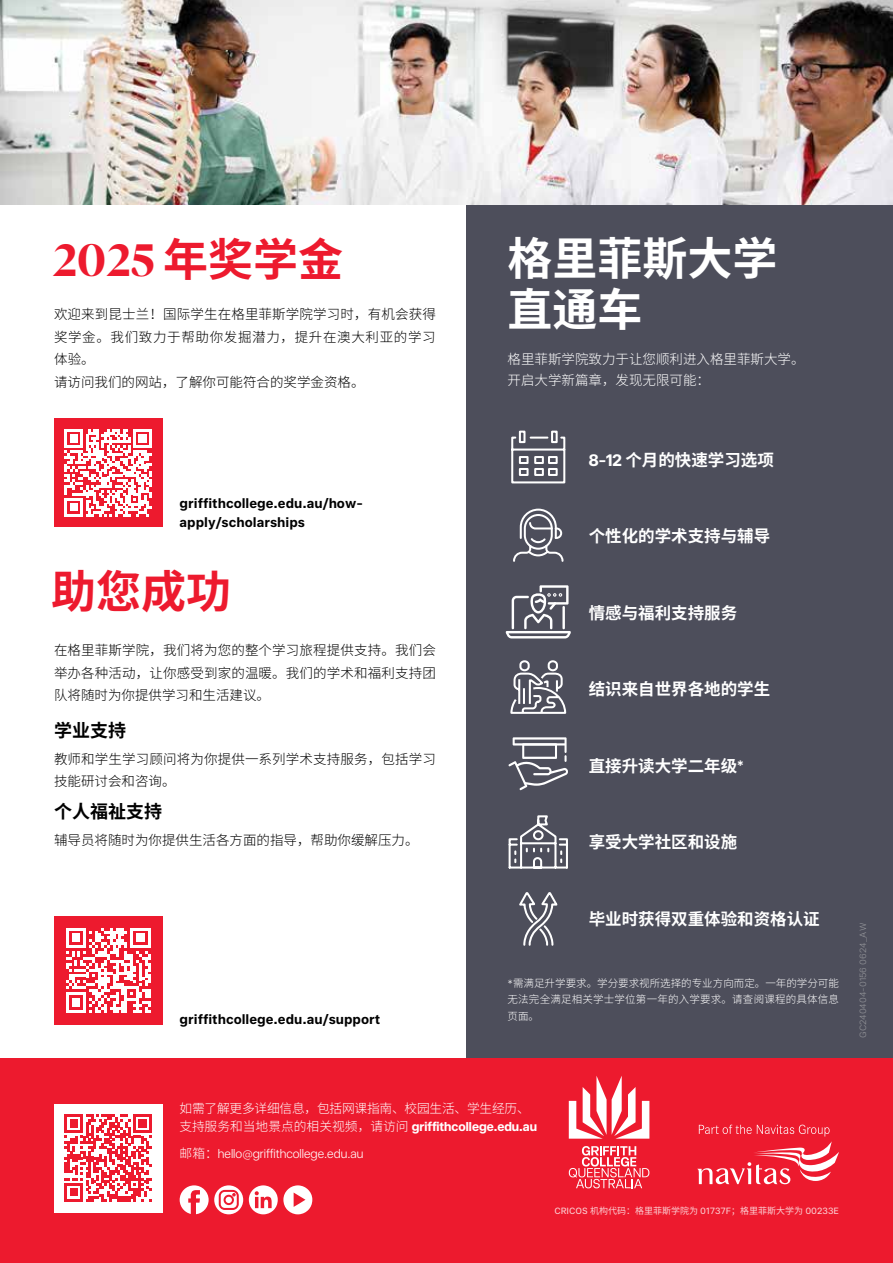
<style>
.page{position:relative;width:893px;height:1263px;background:#fff}
.page>*{position:absolute;margin:0;border:0;box-sizing:border-box;transform-origin:0 0}
.t1{font:700 45px/51px "Source Han Sans SC";color:#fff}
.t2{font:700 45px "Griffith Serif Display";color:#ed1a2e}
.t3{font:700 45px "Source Han Sans SC";color:#ed1a2e}
.t4{font:700 18px "Source Han Sans SC";color:#000}
.t5{font:700 16.5px "Source Han Sans SC";color:#fff}
.t6{font:300 13.5px/22.5px "Source Han Sans SC";letter-spacing:.01em;color:#000}
.t7{font:700 13.5px/19.5px "Griffith Sans Text";color:#000}
.t8{font:300 13.5px/21px "Source Han Sans SC";color:#fff}
.t9{font:300 12.75px/26.5px "Griffith Sans Display";color:#fff}
.t10{font:300 12.75px "Source Han Sans SC";letter-spacing:-.02em;color:#fff}
.t11{font:300 10.5px/16.5px "Source Han Sans SC";letter-spacing:.02em;color:#fff;text-align:justify}
.t12{font:9px "Source Han Sans SC";color:#fff}
.t13{font:300 9px "Griffith Sans Text";color:#a8a9ab}
.s1{font-family:"Source Han Sans SC"}
.s2{font-family:"Griffith Sans Display"}
.s3{font-family:"Griffith Sans Text"}
.s4{font-weight:700}
</style>
<div class="page">
<div style="left:467px;top:198px;width:426px;height:878px;background:#4d4e5b"></div>
<div style="left:0;top:1058px;width:893px;height:205px;background:#ed1a2e"></div>
<div style="left:54px;top:419px;width:108px;height:108px;background:#ed1a2e"></div>
<svg style="left:65px;top:429px;width:87px;height:87px"></svg>
<div style="left:54px;top:916px;width:108px;height:108px;background:#ed1a2e"></div>
<svg style="left:66px;top:928px;width:85px;height:84px"></svg>
<div style="left:54px;top:1104px;width:108px;height:108px;background:#fff"></div>
<svg style="left:65px;top:1114px;width:87px;height:88px"></svg>
<svg style="left:697px;top:1125px;width:142px;height:59px"></svg>
<img style="left:0;top:0;width:893px;height:205px">
<svg style="left:511px;top:430px;width:55px;height:54px"></svg>
<svg style="left:510px;top:660px;width:57px;height:54px"></svg>
<svg style="left:506px;top:585px;width:65px;height:53px"></svg>
<svg style="left:513px;top:509px;width:50px;height:53px"></svg>
<svg style="left:508px;top:815px;width:60px;height:54px"></svg>
<svg style="left:519px;top:892px;width:39px;height:54px"></svg>
<svg style="left:508px;top:737px;width:60px;height:53px"></svg>
<div style="left:180px;top:1185px;width:29px;height:29px;background:#fff;border-radius:50%"></div>
<svg style="left:188px;top:1190px;width:12px;height:25px"></svg>
<svg style="left:214px;top:1185px;width:29px;height:29px"></svg>
<svg style="left:219px;top:1190px;width:20px;height:20px"></svg>
<svg style="left:249px;top:1185px;width:63px;height:29px"></svg>
<svg style="left:569px;top:1076px;width:80px;height:63px"></svg>
<svg style="left:569px;top:1146px;width:80px;height:42px"></svg>
<h1 class="t2" style="left:52px;top:232px;width:292px">2025 <span class="s1">年奖学金</span></h1>
<p class="t6" style="left:54px;top:303px;width:383px">欢迎来到昆士兰！国际学生在格里菲斯学院学习时，有机会获得奖学金。我们致力于帮助你发掘潜力，提升在澳大利亚的学习体验。<br>请访问我们的网站，了解你可能符合的奖学金资格。</p>
<p class="t7" style="left:180px;top:493px;width:185px">griffithcollege.edu.au/how&shy;apply/scholarships</p>
<h1 class="t3" style="left:51px;top:566px;width:181px">助您成功</h1>
<p class="t6" style="left:54px;top:639px;width:383px;text-align:justify">在格里菲斯学院，我们将为您的整个学习旅程提供支持。我们会举办各种活动，让你感受到家的温暖。我们的学术和福利支持团队将随时为你提供学习和生活建议。</p>
<h2 class="t4" style="left:54px;top:720px;width:73px">学业支持</h2>
<p class="t6" style="left:54px;top:748px;width:383px">教师和学生学习顾问将为你提供一系列学术支持服务，包括学习技能研讨会和咨询。</p>
<h2 class="t4" style="left:54px;top:802px;width:109px">个人福祉支持</h2>
<p class="t6" style="left:54px;top:829px;width:366px">辅导员将随时为你提供生活各方面的指导，帮助你缓解压力。</p>
<p class="t7" style="left:180px;top:1010px;width:202px">griffithcollege.edu.au/support</p>
<h1 class="t1" style="left:508px;top:234px;width:271px">格里菲斯大学直通车</h1>
<p class="t8" style="left:508px;top:348px;width:299px">格里菲斯学院致力于让您顺利进入格里菲斯大学。开启大学新篇章，发现无限可能：</p>
<p class="t5" style="left:589px;top:450px;width:187px"><span class="s2">8-12</span> 个月的快速学习选项</p>
<p class="t5" style="left:589px;top:527px;width:183px">个性化的学术支持与辅导</p>
<p class="t5" style="left:589px;top:603px;width:150px">情感与福利支持服务</p>
<p class="t5" style="left:589px;top:680px;width:183px">结识来自世界各地的学生</p>
<p class="t5" style="left:589px;top:756px;width:157px">直接升读大学二年级<span class="s2">*</span></p>
<p class="t5" style="left:589px;top:833px;width:150px">享受大学社区和设施</p>
<p class="t5" style="left:589px;top:909px;width:232px">毕业时获得双重体验和资格认证</p>
<p class="t11" style="left:508px;top:975px;width:333px"><span class="s3">*</span>需满足升学要求。学分要求视所选择的专业方向而定。一年的学分可能无法完全满足相关学士学位第一年的入学要求。请查阅课程的具体信息页面。</p>
<p class="t13" style="left:858px;top:1038px;width:117px;rotate:-90deg">GC240404-0156 0624_AW</p>
<p class="t10" style="left:180px;top:1101px;width:352px">如需了解更多详细信息，包括网课指南、校园生活、学生经历、</p>
<p class="t9" style="left:180px;top:1113px;width:359px"><span class="s1">支持服务和当地景点的相关视频，请访问</span> <span class="s4">griffithcollege.edu.au</span><span class="s1">邮箱：</span>hello@griffithcollege.edu.au</p>
<p class="t12" style="left:554px;top:1206px;width:286px"><span class="s3">CRICOS</span> 机构代码：格里菲斯学院为 <span class="s3">01737F</span>；格里菲斯大学为 <span class="s3">00233E</span></p>
</div>
